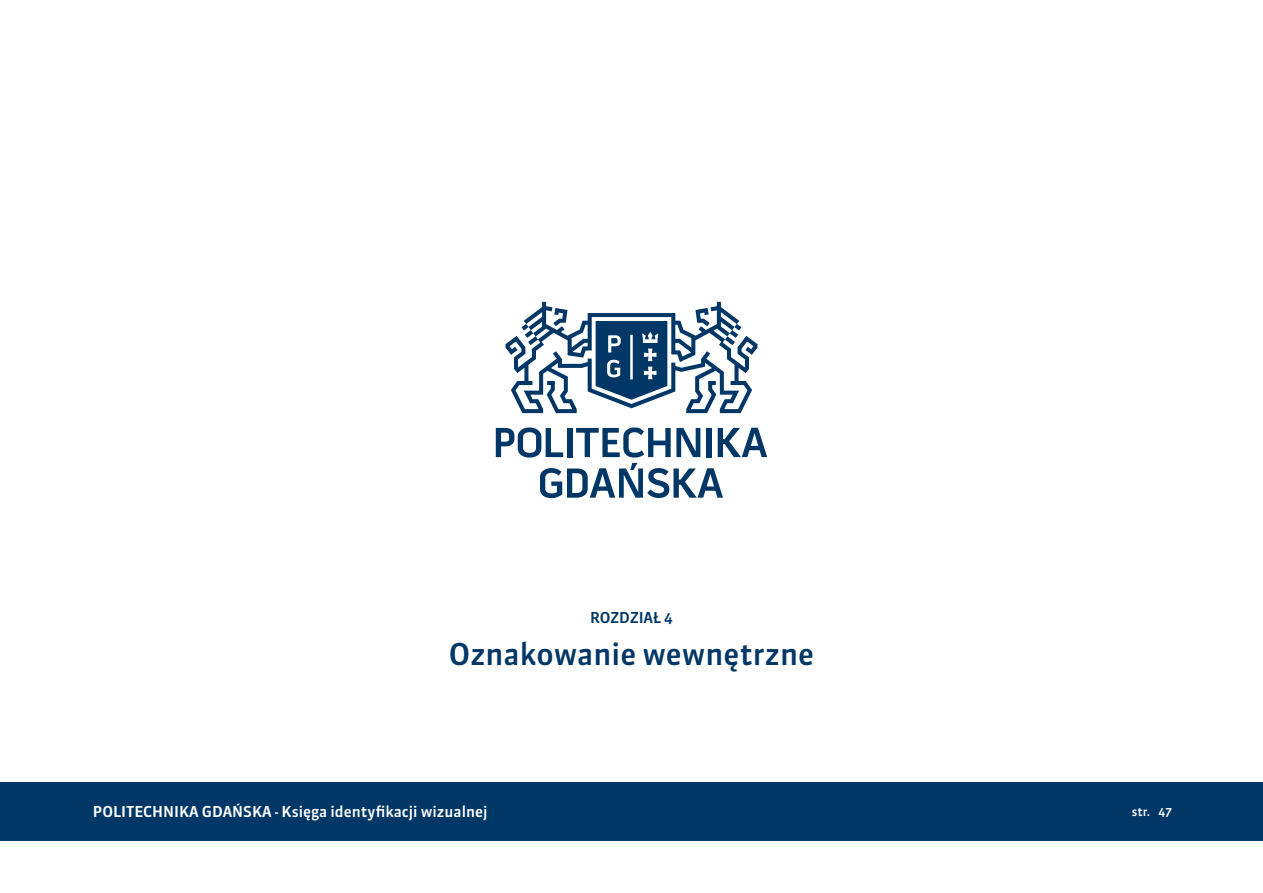
<style>
.page{position:relative;width:1263px;height:893px;background:#fff}
.page>*{position:absolute;margin:0;border:0;box-sizing:border-box;transform-origin:0 0}
.t1{font:500 30px "Sanuk Pro";color:#003767}
.t2{font:500 15px "Sanuk Pro";color:#fff}
.t3{font:500 15px "Sanuk Pro";color:#003767}
.t4{font:500 12px "Sanuk Pro";color:#fff}
</style>
<div class="page">
<div style="left:0;top:782px;width:1263px;height:59px;background:#003767"></div>
<svg style="left:496px;top:427px;width:67px;height:30px"></svg>
<div style="left:567px;top:428px;width:5px;height:29px;background:#003767"></div>
<svg style="left:576px;top:427px;width:124px;height:30px"></svg>
<div style="left:706px;top:428px;width:6px;height:29px;background:#003767"></div>
<svg style="left:718px;top:428px;width:49px;height:29px"></svg>
<svg style="left:505px;top:302px;width:252px;height:111px"></svg>
<svg style="left:540px;top:463px;width:183px;height:35px"></svg>
<p class="t3" style="left:590px;top:607px;width:84px">ROZDZIAŁ 4</p>
<h1 class="t1" style="left:449px;top:633px;width:367px">Oznakowanie wewnętrzne</h1>
<p class="t2" style="left:93px;top:800px;width:396px">POLITECHNIKA GDAŃSKA - Księga identyfikacji wizualnej</p>
<p class="t4" style="left:1132px;top:803px;width:42px">str. 47</p>
</div>
